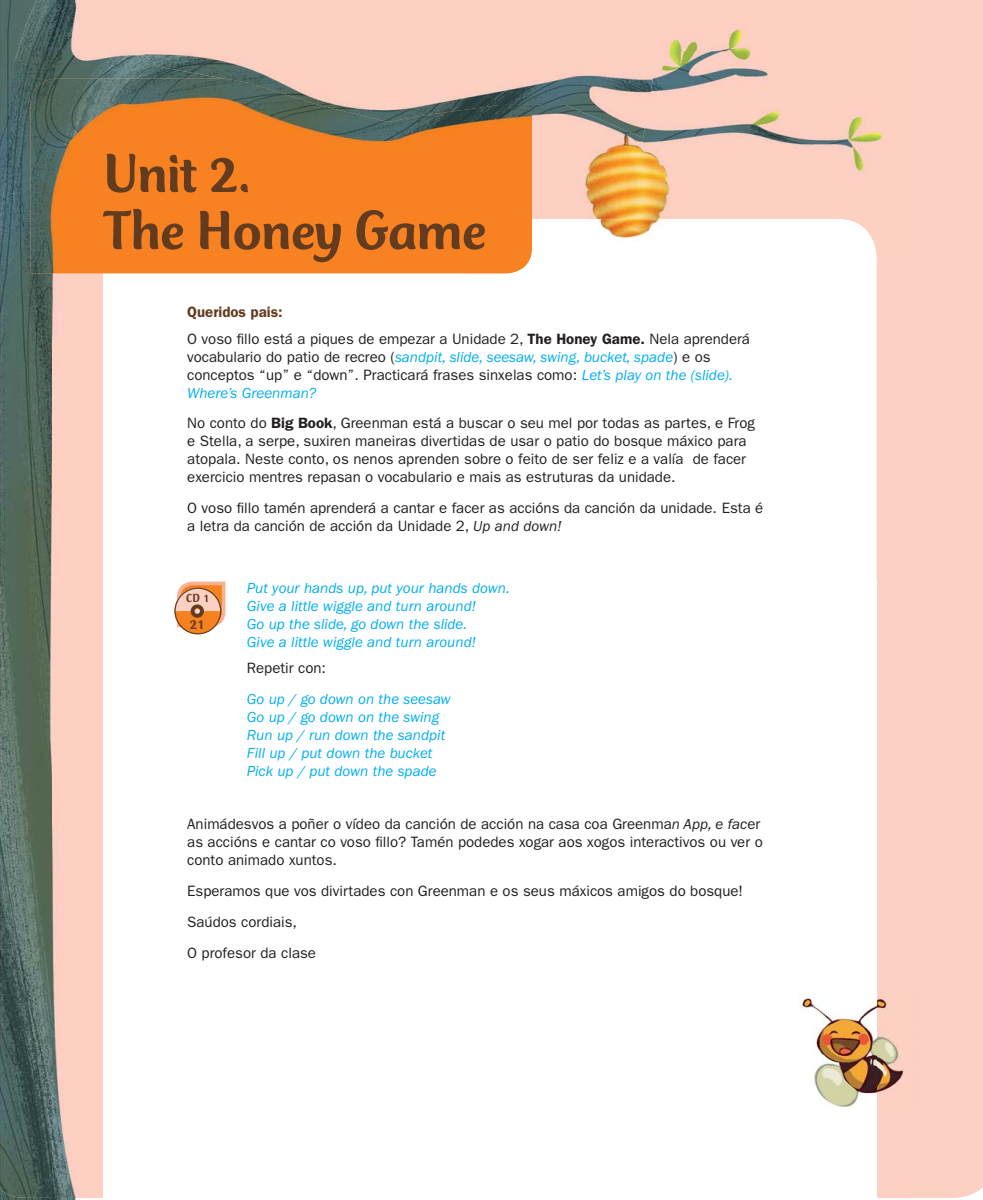
<style>
.page{position:relative;width:983px;height:1200px;background:#fff}
.page>*{position:absolute;margin:0;border:0;box-sizing:border-box;transform-origin:0 0}
.t1{font:500 57px/57px "Club Type Std";letter-spacing:-.01em;color:#633c20}
.t2{font:15px/18px "ITC Franklin Gothic Std";color:#231f20}
.t3{font:italic 15px/18px "ITC Franklin Gothic Std";color:#00aeef}
.t4{font:500 14.7px "Club Type Std";color:#633c20}
.t5{font:500 12.15px "Club Type Std";color:#633c20}
.s1{font-weight:600;color:#633c20}
.s2{font-weight:600}
.s3{font-style:italic;color:#00aeef}
.s4{font-style:italic}
</style>
<div class="page">
<div style="left:909px;top:0;width:73px;height:1197px;background:#fcd0c2"></div>
<img style="left:0;top:1197px;width:909px;height:2px">
<img style="left:0;top:0;width:267px;height:103px">
<div style="left:267px;top:0;width:642px;height:51px;background:#fed0c1"></div>
<img style="left:642px;top:51px;width:267px;height:208px">
<img style="left:0;top:103px;width:53px;height:1094px">
<img style="left:531px;top:138px;width:111px;height:81px">
<div style="left:53px;top:273px;width:50px;height:924px;background:#fed0c1"></div>
<img style="left:876px;top:259px;width:33px;height:733px">
<img style="left:531px;top:219px;width:345px;height:40px">
<img style="left:515px;top:1197px;width:309px;height:2px">
<img style="left:824px;top:1107px;width:52px;height:92px">
<img style="left:30px;top:79px;width:501px;height:194px">
<img style="left:111px;top:11px;width:552px;height:127px">
<div style="left:174px;top:588px;width:46px;height:45px;background:#f5821f;border-radius:50%"></div>
<svg style="left:174px;top:581px;width:52px;height:48px"></svg>
<div style="left:174px;top:587px;width:47px;height:47px;border:1px solid #633c20;border-radius:50%"></div>
<img style="left:800px;top:992px;width:118px;height:115px">
<h1 class="t1" style="left:103px;top:149px;width:384px">Unit 2.<br>The Honey Game</h1>
<p class="t2" style="left:187px;top:299px;width:564px;line-height:26.5px"><span class="s1">Queridos pais:<br></span>O voso fillo está a piques de empezar a Unidade 2, <span class="s2">The Honey Game.</span> Nela aprenderá</p>
<p class="t2" style="left:187px;top:348px;width:547px">vocabulario do patio de recreo (<span class="s3">sandpit, slide, seesaw, swing, bucket, spade</span>) e os conceptos “up” e “down”. Practicará frases sinxelas como: <span class="s3">Let’s play on the (slide).<br>Where’s Greenman?</span></p>
<p class="t2" style="left:187px;top:415px;width:569px">No conto do <span class="s2">Big Book</span>, Greenman está a buscar o seu mel por todas as partes, e Frog e Stella, a serpe, suxiren maneiras divertidas de usar o patio do bosque máxico para atopala. Neste conto, os nenos aprenden sobre o feito de ser feliz e a valía de facer exercicio mentres repasan o vocabulario e mais as estruturas da unidade.</p>
<p class="t2" style="left:187px;top:500px;width:577px">O voso fillo tamén aprenderá a cantar e facer as accións da canción da unidade. Esta é a letra da canción de acción da Unidade 2, <span class="s4">Up and down!</span></p>
<p class="t3" style="left:247px;top:579px;width:264px">Put your hands up, put your hands down.<br>Give a little wiggle and turn around!<br>Go up the slide, go down the slide.<br>Give a little wiggle and turn around!</p>
<p class="t2" style="left:247px;top:660px;width:81px">Repetir con:</p>
<p class="t3" style="left:247px;top:690px;width:205px">Go up / go down on the seesaw<br>Go up / go down on the swing<br>Run up / run down the sandpit<br>Fill up / put down the bucket<br>Pick up / put down the spade</p>
<p class="t2" style="left:187px;top:815px;width:577px">Animádesvos a poñer o vídeo da canción de acción na casa coa Greenma<span class="s4">n App, e fac</span>er as accións e cantar co voso fillo? Tamén podedes xogar aos xogos interactivos ou ver o conto animado xuntos.</p>
<p class="t2" style="left:187px;top:876px;width:557px;line-height:30.8px">Esperamos que vos divirtades con Greenman e os seus máxicos amigos do bosque!<br>Saúdos cordiais,<br>O profesor da clase</p>
<p class="t5" style="left:186px;top:593px;width:25px">CD 1</p>
<p class="t4" style="left:190px;top:618px;width:16px">21</p>
</div>
